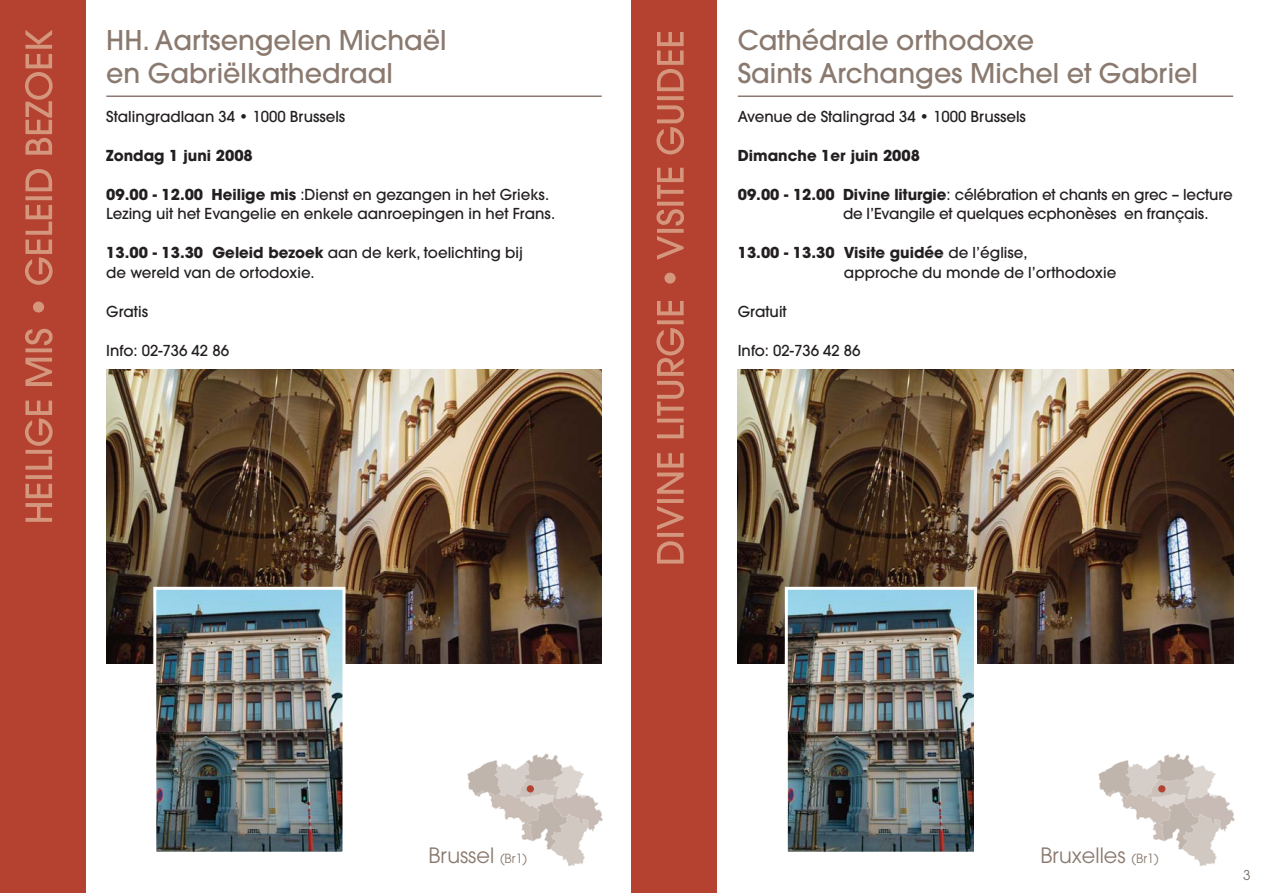
<style>
.page{position:relative;width:1263px;height:893px;background:#fff}
.page>*{position:absolute;margin:0;border:0;box-sizing:border-box;transform-origin:0 0}
.t1{font:500 27px/33px "Avant Garde";color:#8a796e}
.t2{font:21px "Avant Garde";color:#8a796e}
.t3{font:500 15px/19.5px "Avant Garde";color:#231f20}
.t4{font:700 15px "Avant Garde";color:#231f20}
.t5{font:13.5px "Avant Garde";color:#766b65}
.s1{font-weight:700}
.s2{font-size:12.6px}
</style>
<div class="page">
<hr style="left:738px;top:96px;width:495px;height:1px;background:#8a796e">
<div style="left:631px;top:0;width:85px;height:893px;background:#b54230"></div>
<img style="left:1098px;top:753px;width:137px;height:113px">
<div style="left:1158px;top:785px;width:7px;height:7px;background:#b54230;border-radius:50%"></div>
<svg style="left:656px;top:32px;width:28px;height:531px"></svg>
<img style="left:738px;top:369px;width:495px;height:294px">
<img style="left:789px;top:591px;width:184px;height:260px">
<div style="left:785px;top:587px;width:192px;height:268px;border:3px solid #fff"></div>
<hr style="left:106px;top:96px;width:496px;height:1px;background:#8a796e">
<div style="left:0;top:0;width:85px;height:893px;background:#b54230"></div>
<img style="left:467px;top:753px;width:136px;height:113px">
<div style="left:527px;top:785px;width:7px;height:7px;background:#b54230;border-radius:50%"></div>
<svg style="left:25px;top:30px;width:28px;height:492px"></svg>
<img style="left:106px;top:369px;width:496px;height:294px">
<img style="left:157px;top:591px;width:184px;height:260px">
<div style="left:153px;top:587px;width:192px;height:268px;border:3px solid #fff"></div>
<h1 class="t1" style="left:106px;top:26px;width:342px">HH. Aartsengelen Michaël en Gabriëlkathedraal</h1>
<p class="t3" style="left:106px;top:108px;width:240px">Stalingradlaan 34 • 1000 Brussels</p>
<p class="t4" style="left:106px;top:150px;width:148px">Zondag 1 juni 2008</p>
<p class="t3" style="left:106px;top:186px;width:450px"><span class="s1">09.00 - 12.00 Heilige mis</span> :Dienst en gezangen in het Grieks.<br>Lezing uit het Evangelie en enkele aanroepingen in het Frans.</p>
<p class="t3" style="left:106px;top:244px;width:418px"><span class="s1">13.00 - 13.30 Geleid bezoek</span> aan de kerk, toelichting bij de wereld van de ortodoxie.</p>
<p class="t3" style="left:106px;top:303px;width:43px">Gratis</p>
<p class="t3" style="left:106px;top:342px;width:124px">Info: 02-736 42 86</p>
<h1 class="t1" style="left:738px;top:26px;width:462px">Cathédrale orthodoxe<br>Saints Archanges Michel et Gabriel</h1>
<p class="t3" style="left:738px;top:108px;width:290px">Avenue de Stalingrad 34 • 1000 Brussels</p>
<p class="t4" style="left:738px;top:150px;width:184px">Dimanche 1er juin 2008</p>
<p class="t3" style="left:843px;top:186px;width:391px;text-indent:-105px"><span class="s1">09.00 - 12.00 Divine liturgie</span>: célébration et chants en grec – lecture de l’Evangile et quelques ecphonèses en français.</p>
<p class="t3" style="left:844px;top:244px;width:274px;text-indent:-106px"><span class="s1">13.00 - 13.30 Visite guidée</span> de l’église,<br>approche du monde de l’orthodoxie</p>
<p class="t3" style="left:738px;top:303px;width:50px">Gratuit</p>
<p class="t3" style="left:738px;top:342px;width:124px">Info: 02-736 42 86</p>
<h2 class="t2" style="left:429px;top:847px;width:100px">Brussel <span class="s2">(Br1)</span></h2>
<h2 class="t2" style="left:1040px;top:847px;width:120px">Bruxelles <span class="s2">(Br1)</span></h2>
<p class="t5" style="left:1243px;top:869px;width:9px">3</p>
</div>
